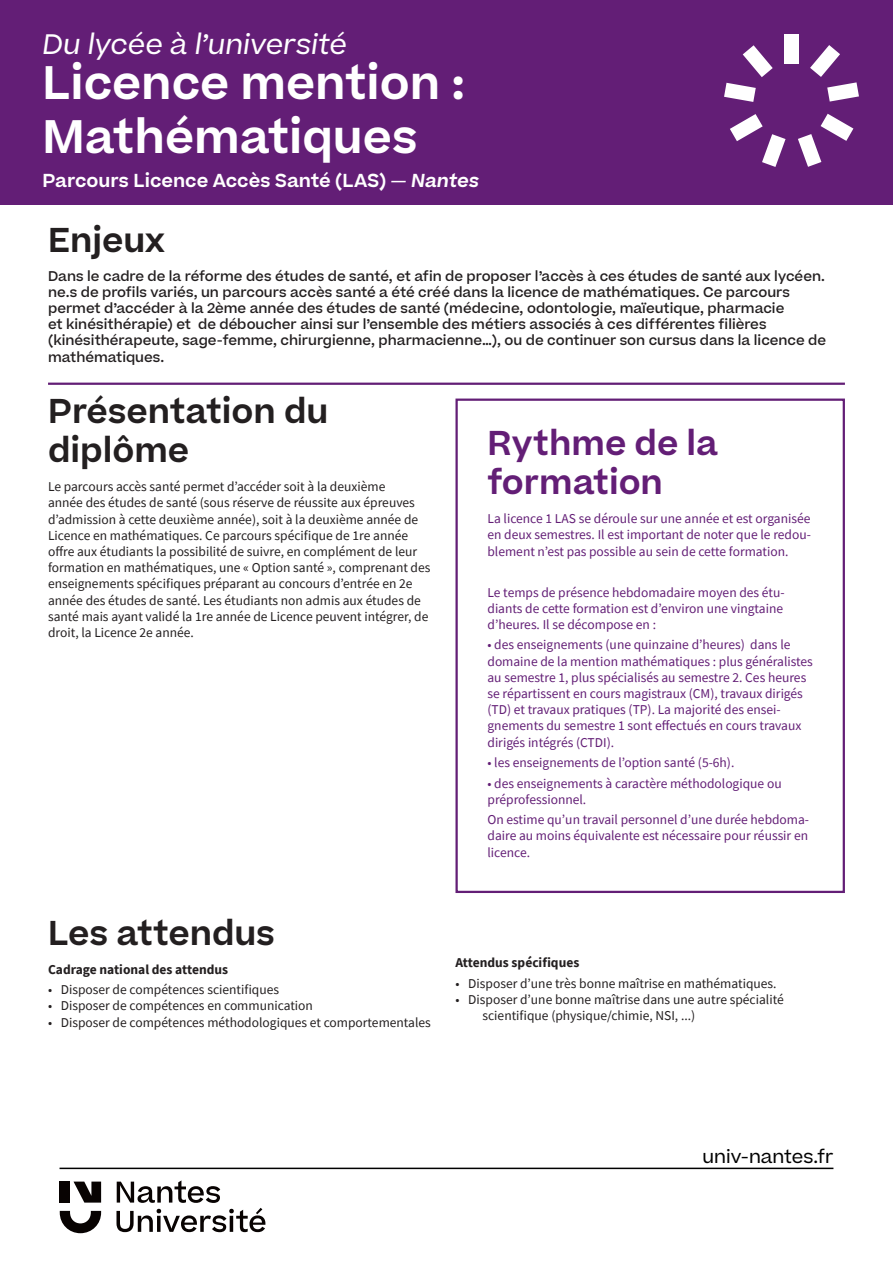
<style>
.page{position:relative;width:893px;height:1263px;background:#fff}
.page>*{position:absolute;margin:0;border:0;box-sizing:border-box;transform-origin:0 0}
.Titre_2{font:600 45px/54px "Beatrice";color:#fff}
.Titre{font:600 33px/39.6px "Beatrice";color:#231f20}
.titre_encart{font:600 33px/39.6px "Beatrice";color:#631e76}
.Titre_2-2{font:italic 27px "Beatrice";color:#fff}
.Titre_2-3{font:600 18px "Beatrice";color:#fff}
.t1{font:18px "Beatrice";color:#000}
.info{font:13.5px/16.2px "Source Sans Pro";color:#231f20}
.info_encart{font:13.5px/16.2px "Source Sans Pro";color:#631e76;text-align:justify}
.verbatim{font:500 13.5px/16.2px "Beatrice";color:#231f20}
.info-2{font:700 13.5px "Source Sans Pro";color:#231f20}
.s1{font-style:italic}
</style>
<div class="page">
<div style="left:0;top:0;width:893px;height:204px;background:#631e76"></div>
<div style="left:784px;top:34px;width:14px;height:30px;background:#fff"></div>
<svg style="left:743px;top:45px;width:30px;height:32px"></svg>
<svg style="left:724px;top:83px;width:32px;height:19px"></svg>
<svg style="left:730px;top:114px;width:55px;height:53px"></svg>
<svg style="left:798px;top:114px;width:55px;height:53px"></svg>
<svg style="left:810px;top:45px;width:49px;height:57px"></svg>
<div style="left:455px;top:398px;width:390px;height:495px;border:2px solid #631e76"></div>
<hr style="left:48px;top:383px;width:797px;height:2px;background:#631e76">
<hr style="left:60px;top:1167px;width:773px;height:2px;background:#000">
<svg style="left:116px;top:1180px;width:149px;height:52px"></svg>
<svg style="left:60px;top:1211px;width:41px;height:22px"></svg>
<svg style="left:74px;top:1181px;width:27px;height:21px"></svg>
<div style="left:60px;top:1181px;width:10px;height:21px;background:#080302"></div>
<p class="Titre_2-2" style="left:43px;top:26px;width:306px">Du lycée à l’université</p>
<p class="Titre_2" style="left:43px;top:56px;width:424px">Licence mention :<br>Mathématiques</p>
<p class="Titre_2-3" style="left:43px;top:169px;width:438px">Parcours Licence Accès Santé (LAS) <span class="s1">— Nantes</span></p>
<p class="Titre" style="left:48px;top:220px;width:118px">Enjeux</p>
<p class="verbatim" style="left:48px;top:268px;width:780px">Dans le cadre de la réforme des études de santé, et afin de proposer l’accès à ces études de santé aux lycéen. ne.s de profils variés, un parcours accès santé a été créé dans la licence de mathématiques. Ce parcours permet d’accéder à la 2ème année des études de santé (médecine, odontologie, maïeutique, pharmacie<br>et kinésithérapie) et de déboucher ainsi sur l’ensemble des métiers associés à ces différentes filières (kinésithérapeute, sage-femme, chirurgienne, pharmacienne…), ou de continuer son cursus dans la licence de mathématiques.</p>
<p class="Titre" style="left:48px;top:391px;width:282px">Présentation du diplôme</p>
<p class="info" style="left:48px;top:478px;width:384px">Le parcours accès santé permet d’accéder soit à la deuxième<br>année des études de santé (sous réserve de réussite aux épreuves d’admission à cette deuxième année), soit à la deuxième année de Licence en mathématiques. Ce parcours spécifique de 1re année offre aux étudiants la possibilité de suivre, en complément de leur formation en mathématiques, une « Option santé », comprenant des enseignements spécifiques préparant au concours d’entrée en 2e année des études de santé. Les étudiants non admis aux études de santé mais ayant validé la 1re année de Licence peuvent intégrer, de droit, la Licence 2e année.</p>
<p class="titre_encart" style="left:487px;top:423px;width:232px">Rythme de la formation</p>
<p class="info_encart" style="left:487px;top:510px;width:325px">La licence 1 LAS se déroule sur une année et est organisée en deux semestres. Il est important de noter que le redou&shy;blement n’est pas possible au sein de cette formation.</p>
<p class="info_encart" style="left:487px;top:584px;width:299px">Le temps de présence hebdomadaire moyen des étu&shy;diants de cette formation est d’environ une vingtaine d’heures. Il se décompose en :</p>
<p class="info_encart" style="left:487px;top:637px;width:327px;text-align:left">• des enseignements (une quinzaine d’heures) dans le domaine de la mention mathématiques : plus généralistes au semestre 1, plus spécialisés au semestre 2. Ces heures se répartissent en cours magistraux (CM), travaux dirigés (TD) et travaux pratiques (TP). La majorité des ensei&shy;gnements du semestre 1 sont effectués en cours travaux dirigés intégrés (CTDI).</p>
<p class="info_encart" style="left:487px;top:754px;width:248px">• les enseignements de l’option santé (5-6h).</p>
<p class="info_encart" style="left:487px;top:775px;width:296px">• des enseignements à caractère méthodologique ou préprofessionnel.</p>
<p class="info_encart" style="left:487px;top:811px;width:323px">On estime qu’un travail personnel d’une durée hebdoma&shy;daire au moins équivalente est nécessaire pour réussir en licence.</p>
<p class="Titre" style="left:48px;top:913px;width:228px">Les attendus</p>
<p class="info-2" style="left:48px;top:960px;width:182px">Cadrage national des attendus</p>
<p class="info" style="left:48px;top:981px;width:233px">• Disposer de compétences scientifiques</p>
<p class="info" style="left:48px;top:998px;width:266px">• Disposer de compétences en communication</p>
<p class="info" style="left:48px;top:1014px;width:384px">• Disposer de compétences méthodologiques et comportementales</p>
<p class="info-2" style="left:455px;top:954px;width:125px">Attendus spécifiques</p>
<p class="info" style="left:455px;top:975px;width:323px">• Disposer d’une très bonne maîtrise en mathématiques.</p>
<p class="info" style="left:482px;top:991px;width:303px;text-indent:-27px">• Disposer d’une bonne maîtrise dans une autre spécialité scientifique (physique/chimie, NSI, ...)</p>
<h3 class="t1" style="left:702px;top:1144px;width:132px">univ-nantes.fr</h3>
</div>
